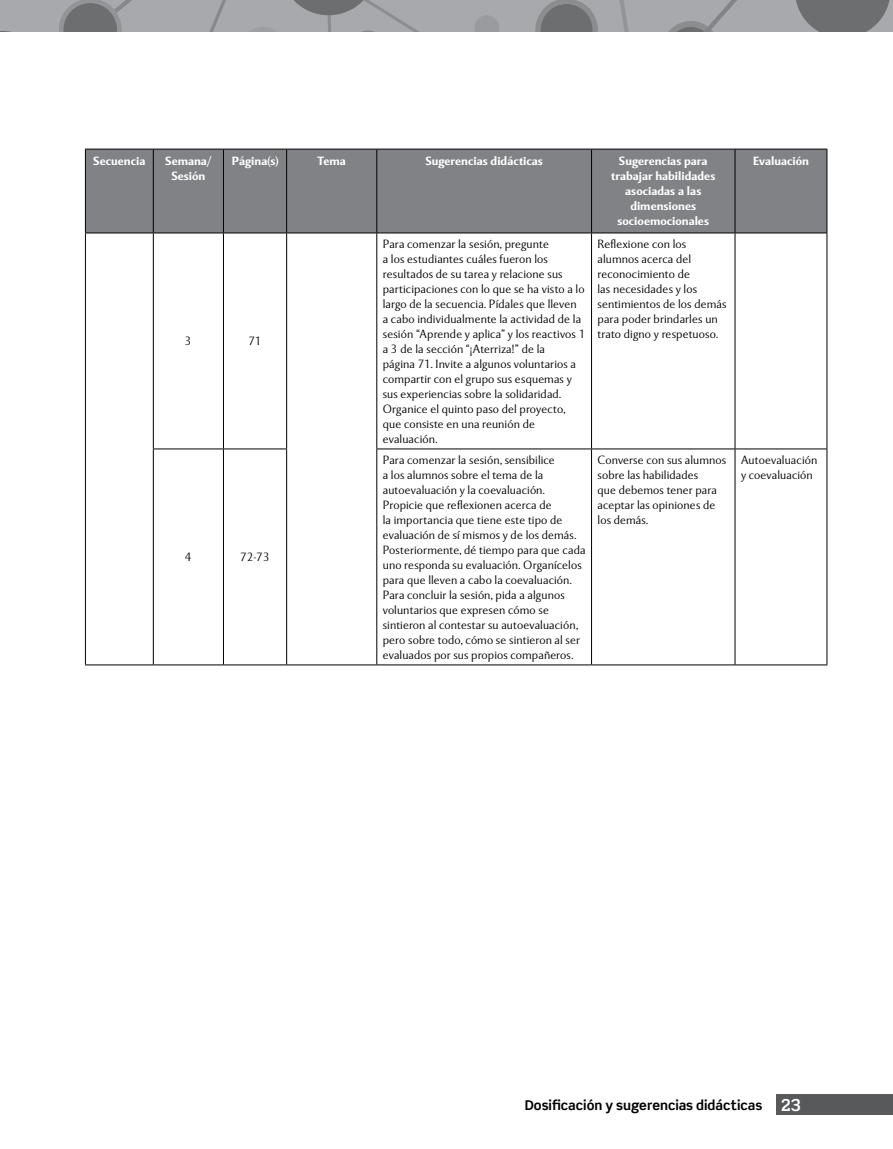
<style>
.page{position:relative;width:893px;height:1149px;background:#fff}
.page>*{position:absolute;margin:0;border:0;box-sizing:border-box;transform-origin:0 0}
.t1{font:700 13.5px "Scene Std";color:#000}
.t2{font:300 12px/15px "Mentor Sans Std";letter-spacing:.01em;color:#000}
.t3{font:700 12px/15px "Mentor Sans Std";color:#fff;text-align:center}
.s1{font-size:16.5px;color:#fff}
</style>
<div class="page">
<div style="left:777px;top:1094px;width:116px;height:20px;background:#58595b"></div>
<div style="left:0;top:0;width:893px;height:32px;background:#a7a9ac"></div>
<svg style="left:620px;top:0;width:9px;height:32px"></svg>
<svg style="left:209px;top:0;width:17px;height:32px"></svg>
<svg style="left:535px;top:0;width:63px;height:32px"></svg>
<svg style="left:475px;top:16px;width:24px;height:16px"></svg>
<svg style="left:251px;top:0;width:168px;height:32px"></svg>
<svg style="left:796px;top:0;width:94px;height:32px"></svg>
<svg style="left:668px;top:0;width:69px;height:32px"></svg>
<svg style="left:59px;top:0;width:73px;height:32px"></svg>
<div style="left:86px;top:150px;width:741px;height:82px;background:#808285"></div>
<svg style="left:86px;top:233px;width:741px;height:431px"></svg>
<hr style="left:827px;top:233px;width:1px;height:215px;background:#000">
<hr style="left:827px;top:449px;width:1px;height:215px;background:#000">
<hr style="left:85px;top:149px;width:68px;height:1px;background:#000">
<hr style="left:85px;top:149px;width:1px;height:83px;background:#000">
<hr style="left:153px;top:149px;width:70px;height:1px;background:#000">
<hr style="left:153px;top:149px;width:1px;height:83px;background:#000">
<hr style="left:223px;top:149px;width:64px;height:1px;background:#000">
<hr style="left:223px;top:149px;width:1px;height:83px;background:#000">
<hr style="left:287px;top:149px;width:90px;height:1px;background:#000">
<hr style="left:286px;top:149px;width:1px;height:83px;background:#000">
<hr style="left:377px;top:149px;width:214px;height:1px;background:#000">
<hr style="left:376px;top:149px;width:1px;height:83px;background:#000">
<hr style="left:591px;top:149px;width:144px;height:1px;background:#000">
<hr style="left:591px;top:149px;width:1px;height:83px;background:#000">
<hr style="left:735px;top:149px;width:92px;height:1px;background:#000">
<hr style="left:735px;top:149px;width:1px;height:83px;background:#000">
<hr style="left:827px;top:149px;width:1px;height:83px;background:#000">
<hr style="left:85px;top:232px;width:68px;height:1px;background:#000">
<hr style="left:153px;top:232px;width:70px;height:1px;background:#000">
<hr style="left:223px;top:232px;width:64px;height:1px;background:#000">
<hr style="left:287px;top:232px;width:90px;height:1px;background:#000">
<hr style="left:377px;top:232px;width:214px;height:1px;background:#000">
<hr style="left:591px;top:232px;width:144px;height:1px;background:#000">
<hr style="left:735px;top:232px;width:92px;height:1px;background:#000">
<hr style="left:223px;top:233px;width:1px;height:215px;background:#000">
<hr style="left:223px;top:449px;width:1px;height:215px;background:#000">
<hr style="left:153px;top:448px;width:70px;height:1px;background:#000">
<hr style="left:223px;top:448px;width:64px;height:1px;background:#000">
<hr style="left:376px;top:448px;width:215px;height:1px;background:#000">
<hr style="left:735px;top:448px;width:92px;height:1px;background:#000">
<hr style="left:153px;top:664px;width:70px;height:1px;background:#000">
<hr style="left:223px;top:664px;width:64px;height:1px;background:#000">
<hr style="left:377px;top:664px;width:214px;height:1px;background:#000">
<hr style="left:735px;top:664px;width:92px;height:1px;background:#000">
<hr style="left:591px;top:233px;width:1px;height:215px;background:#000">
<hr style="left:735px;top:233px;width:1px;height:215px;background:#000">
<hr style="left:591px;top:448px;width:144px;height:1px;background:#000">
<hr style="left:591px;top:449px;width:1px;height:215px;background:#000">
<hr style="left:735px;top:449px;width:1px;height:215px;background:#000">
<hr style="left:591px;top:664px;width:144px;height:1px;background:#000">
<hr style="left:286px;top:233px;width:1px;height:215px;background:#000">
<hr style="left:376px;top:233px;width:1px;height:215px;background:#000">
<hr style="left:286px;top:449px;width:1px;height:215px;background:#000">
<hr style="left:376px;top:449px;width:1px;height:215px;background:#000">
<hr style="left:287px;top:664px;width:90px;height:1px;background:#000">
<hr style="left:85px;top:233px;width:1px;height:216px;background:#000">
<hr style="left:153px;top:233px;width:1px;height:215px;background:#000">
<hr style="left:85px;top:449px;width:1px;height:215px;background:#000">
<hr style="left:153px;top:449px;width:1px;height:215px;background:#000">
<hr style="left:85px;top:664px;width:68px;height:1px;background:#000">
<p class="t3" style="left:93px;top:154px;width:54px">Secuencia</p>
<p class="t3" style="left:165px;top:154px;width:48px">Semana/<br>Sesión</p>
<p class="t3" style="left:232px;top:154px;width:48px">Página(s)</p>
<p class="t3" style="left:318px;top:154px;width:30px">Tema</p>
<p class="t3" style="left:425px;top:154px;width:119px">Sugerencias didácticas</p>
<p class="t3" style="left:611px;top:154px;width:106px">Sugerencias para trabajar habilidades asociadas a las dimensiones socioemocionales</p>
<p class="t3" style="left:753px;top:154px;width:57px">Evaluación</p>
<p class="t2" style="left:185px;top:333px;width:8px">3</p>
<p class="t2" style="left:248px;top:333px;width:15px">71</p>
<p class="t2" style="left:185px;top:549px;width:8px">4</p>
<p class="t2" style="left:240px;top:549px;width:31px">72-73</p>
<p class="t2" style="left:383px;top:236px;width:204px">Para comenzar la sesión, pregunte<br>a los estudiantes cuáles fueron los resultados de su tarea y relacione sus participaciones con lo que se ha visto a lo largo de la secuencia. Pídales que lleven<br>a cabo individualmente la actividad de la sesión “Aprende y aplica” y los reactivos 1 a 3 de la sección “¡Aterriza!” de la<br>página 71. Invite a algunos voluntarios a compartir con el grupo sus esquemas y sus experiencias sobre la solidaridad.<br>Organice el quinto paso del proyecto, que consiste en una reunión de evaluación.</p>
<p class="t2" style="left:597px;top:236px;width:130px">Reflexione con los alumnos acerca del reconocimiento de<br>las necesidades y los sentimientos de los demás para poder brindarles un trato digno y respetuoso.</p>
<p class="t2" style="left:383px;top:452px;width:204px">Para comenzar la sesión, sensibilice<br>a los alumnos sobre el tema de la autoevaluación y la coevaluación.<br>Propicie que reflexionen acerca de<br>la importancia que tiene este tipo de evaluación de sí mismos y de los demás.<br>Posteriormente, dé tiempo para que cada uno responda su evaluación. Organícelos para que lleven a cabo la coevaluación.<br>Para concluir la sesión, pida a algunos voluntarios que expresen cómo se sintieron al contestar su autoevaluación, pero sobre todo, cómo se sintieron al ser evaluados por sus propios compañeros.</p>
<p class="t2" style="left:597px;top:452px;width:130px">Converse con sus alumnos sobre las habilidades<br>que debemos tener para aceptar las opiniones de los demás.</p>
<p class="t2" style="left:741px;top:452px;width:78px">Autoevaluación y coevaluación</p>
<p class="t1" style="left:525px;top:1096px;width:278px">Dosificación y sugerencias didácticas <span class="s1">23</span></p>
</div>
